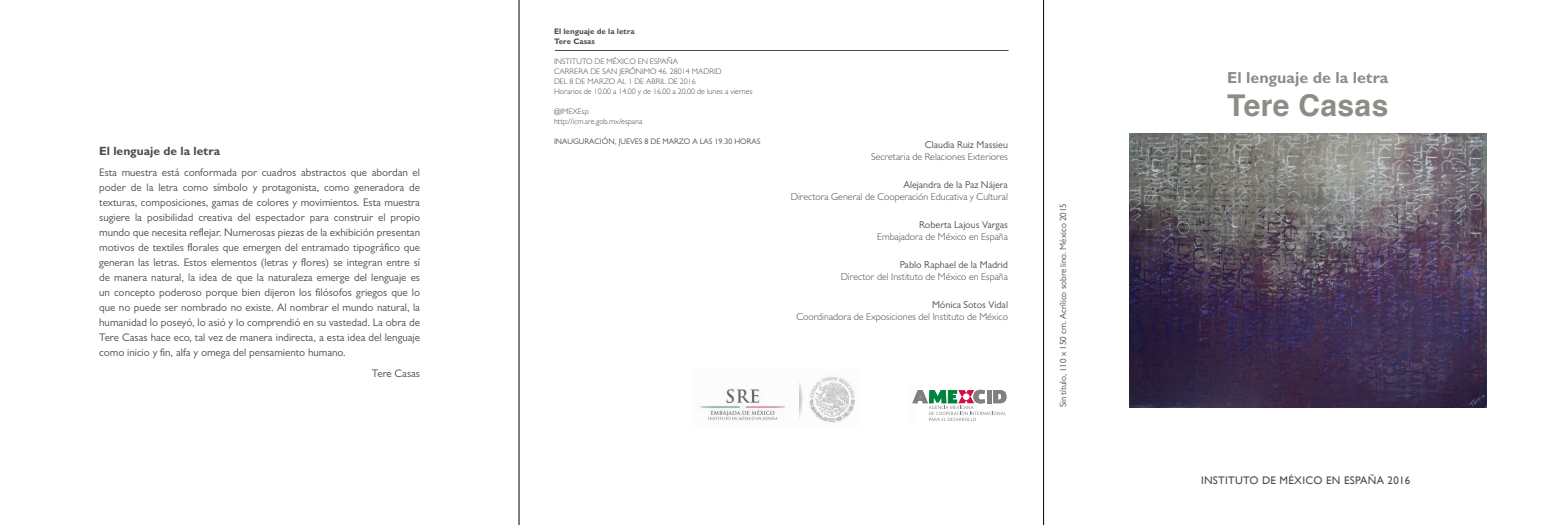
<style>
.page{position:relative;width:1568px;height:525px;background:#fff}
.page>*{position:absolute;margin:0;border:0;box-sizing:border-box;transform-origin:0 0}
.t1{font:700 30px "Helvetica";letter-spacing:.015em;color:#8b8d86}
.t2{font:16.3px "Minion Pro";color:#231f20}
.t3{font:700 16px "Gill Sans MT Std";color:#8b8d86}
.t4{font:700 12px "Gill Sans MT Std";color:#4b4c4d}
.t5{font:11px/15px "Gill Sans MT Std";color:#4b4c4d;text-align:justify}
.t6{font:11px "Gill Sans";letter-spacing:.025em;color:#4b4c4d}
.t7{font:300 10px "Gill Sans MT Std";color:#4b4c4d}
.t8{font:10px "Gill Sans MT Std";color:#4b4c4d}
.t9{font:9px "Gill Sans MT Std";color:#4b4c4d}
.t10{font:300 8px/10px "Gill Sans MT Std";color:#4b4c4d}
.t11{font:8px "Gill Sans MT Std";color:#4b4c4d}
.t12{font:700 8px/10px "Gill Sans MT Std";color:#4b4c4d}
</style>
<div class="page">
<img style="left:698px;top:376px;width:157px;height:47px">
<hr style="left:555px;top:50px;width:453px;height:1px;background:#4b4c4d">
<img style="left:1129px;top:134px;width:357px;height:273px">
<svg style="left:912px;top:389px;width:94px;height:32px"></svg>
<hr style="left:519px;top:0;width:1px;height:524px;background:#000">
<hr style="left:1043px;top:0;width:1px;height:524px;background:#000">
<p class="t4" style="left:99px;top:144px;width:122px">El lenguaje de la letra</p>
<p class="t5" style="left:99px;top:165px;width:322px">Esta muestra está conformada por cuadros abstractos que abordan el poder de la letra como símbolo y protagonista, como generadora de texturas, composiciones, gamas de colores y movimientos. Esta muestra sugiere la posibilidad creativa del espectador para construir el propio mundo que necesita reflejar. Numerosas piezas de la exhibición presentan motivos de textiles florales que emergen del entramado tipográfico que generan las letras. Estos elementos (letras y flores) se integran entre sí de manera natural, la idea de que la naturaleza emerge del lenguaje es un concepto poderoso porque bien dijeron los filósofos griegos que lo que no puede ser nombrado no existe. Al nombrar el mundo natural, la humanidad lo poseyó, lo asió y lo comprendió en su vastedad. La obra de Tere Casas hace eco, tal vez de manera indirecta, a esta idea del lenguaje como inicio y fin, alfa y omega del pensamiento humano.</p>
<p class="t5" style="left:372px;top:365px;width:50px">Tere Casas</p>
<p class="t12" style="left:554px;top:26px;width:82px">El lenguaje de la letra<br>Tere Casas</p>
<p class="t10" style="left:554px;top:56px;width:200px">INSTITUTO DE MÉXICO EN ESPAÑA<br>CARRERA DE SAN JERÓNIMO 46. 28014 MADRID<br>DEL 8 DE MARZO AL 1 DE ABRIL DE 2016<br>Horarios de 10.00 a 14.00 y de 16.00 a 20.00 de lunes a viernes</p>
<p class="t10" style="left:554px;top:106px;width:90px">@IMEXEsp http://icm.sre.gob.mx/espana</p>
<p class="t11" style="left:554px;top:136px;width:208px">INAUGURACIÓN, JUEVES 8 DE MARZO A LAS 19.30 HORAS</p>
<p class="t8" style="left:925px;top:139px;width:85px">Claudia Ruiz Massieu</p>
<p class="t7" style="left:871px;top:150px;width:138px">Secretaria de Relaciones Exteriores</p>
<p class="t8" style="left:903px;top:179px;width:106px">Alejandra de la Paz Nájera</p>
<p class="t7" style="left:791px;top:190px;width:219px">Directora General de Cooperación Educativa y Cultural</p>
<p class="t8" style="left:919px;top:219px;width:90px">Roberta Lajous Vargas</p>
<p class="t7" style="left:877px;top:230px;width:132px">Embajadora de México en España</p>
<p class="t8" style="left:900px;top:259px;width:110px">Pablo Raphael de la Madrid</p>
<p class="t7" style="left:840px;top:270px;width:169px">Director del Instituto de México en España</p>
<p class="t8" style="left:932px;top:299px;width:77px">Mónica Sotos Vidal</p>
<p class="t7" style="left:796px;top:310px;width:213px">Coordinadora de Exposiciones del Instituto de México</p>
<p class="t9" style="left:1057px;top:407px;width:205px;rotate:-90deg">Sin título, 110 x 150 cm. Acrílico sobre lino. México 2015</p>
<h3 class="t3" style="left:1227px;top:68px;width:163px">El lenguaje de la letra</h3>
<h1 class="t1" style="left:1227px;top:81px;width:163px">Tere Casas</h1>
<h2 class="t2" style="left:1119px;top:89px;width:266px">INSTITUTO DE MÉXICO EN ESPAÑA</h2>
<p class="t6" style="left:1201px;top:474px;width:211px">INSTITUTO DE MÉXICO EN ESPAÑA 2016</p>
</div>
